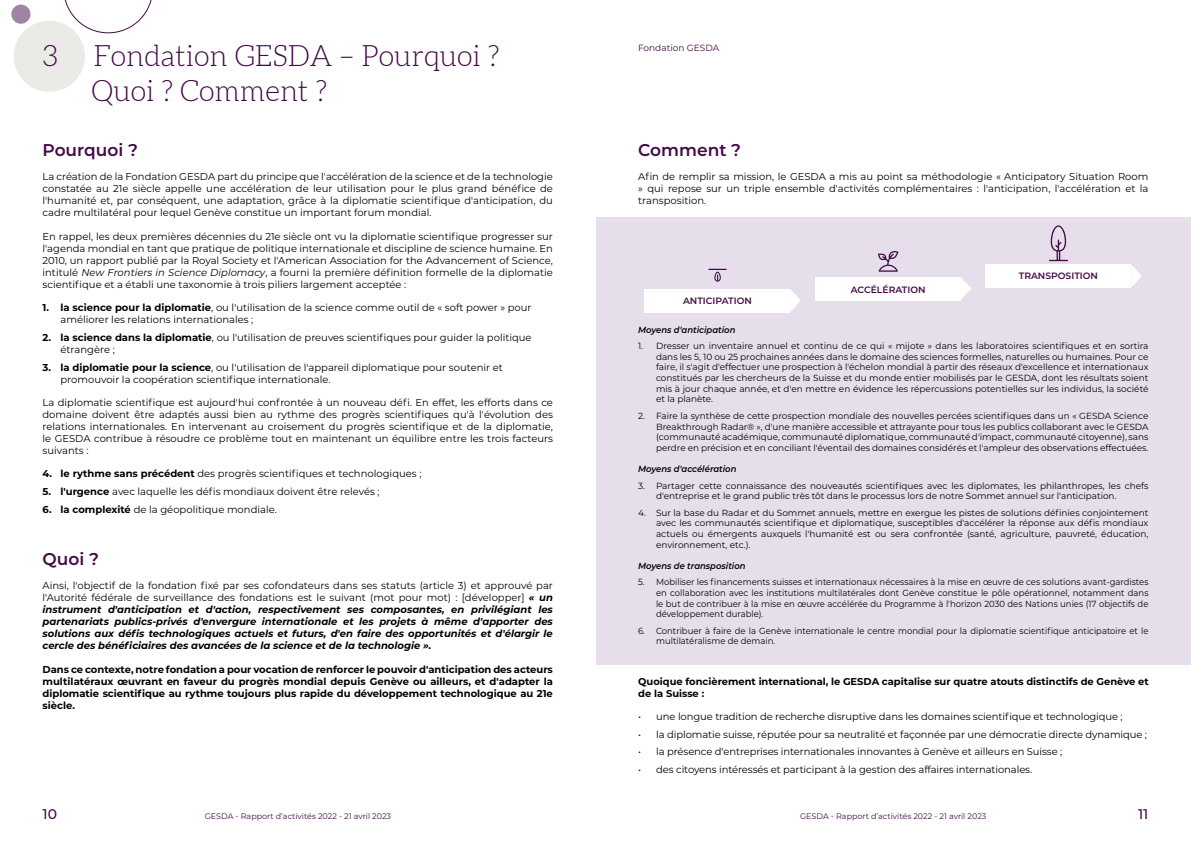
<style>
.page{position:relative;width:1191px;height:842px;background:#fff}
.page>*{position:absolute;margin:0;border:0;box-sizing:border-box;transform-origin:0 0}
.t1{font:300 29px/34.8px "Aleo";color:#440a47}
.t2{font:600 17px "Montserrat";color:#440a47}
.t3{font:500 14px "Montserrat";color:#440a47}
.t4{font:10px/12px "Montserrat";color:#000;text-align:justify}
.t5{font:italic 700 10px/12px "Montserrat";color:#000;text-align:justify}
.t6{font:700 10px/12px "Montserrat";color:#000;text-align:justify}
.t7{font:700 9.9px/11.9px "Montserrat";color:#000}
.t8{font:600 9.2px "Montserrat";color:#440a47}
.t9{font:9px "Montserrat";color:#440a47}
.t10{font:8.9px/10.7px "Montserrat";color:#000;text-align:justify}
.t11{font:8.9px/10.7px "Montserrat";color:#000;text-align:justify;scale:.95 1}
.t12{font:italic 600 8.9px "Montserrat";color:#000;scale:.95 1}
.t13{font:8px "Montserrat";color:#440a47}
.s1{font-size:23px}
.s2{font-style:italic}
.s3{font-weight:700}
.s4{font-weight:400;font-style:normal}
</style>
<div class="page">
<div style="left:596px;top:217px;width:595px;height:447px;background:#e6dfeb"></div>
<svg style="left:790px;top:289px;width:11px;height:23px"></svg>
<div style="left:644px;top:289px;width:146px;height:23px;background:#fff"></div>
<svg style="left:960px;top:277px;width:11px;height:23px"></svg>
<div style="left:815px;top:277px;width:145px;height:23px;background:#fff"></div>
<svg style="left:1131px;top:265px;width:11px;height:22px"></svg>
<div style="left:985px;top:264px;width:146px;height:24px;background:#fff"></div>
<svg style="left:878px;top:251px;width:20px;height:21px"></svg>
<svg style="left:1048px;top:225px;width:20px;height:36px"></svg>
<svg style="left:708px;top:269px;width:18px;height:13px"></svg>
<div style="left:11px;top:5px;width:19px;height:19px;background:#a184a3;border-radius:50%"></div>
<svg style="left:64px;top:0;width:88px;height:35px"></svg>
<div style="left:14px;top:21px;width:71px;height:71px;background:#eaebe7;border-radius:50%"></div>
<h1 class="t1" style="left:91px;top:40px;width:409px;text-indent:-49px"><span class="s1">3.</span> Fondation GESDA – Pourquoi ?<br>Quoi ? Comment ?</h1>
<h1 class="t1" style="left:43px;top:40px;width:17px">3</h1>
<h2 class="t2" style="left:43px;top:138px;width:97px">Pourquoi ?</h2>
<p class="t4" style="left:43px;top:170px;width:512px">La création de la Fondation GESDA part du principe que l'accélération de la science et de la technologie constatée au 21e siècle appelle une accélération de leur utilisation pour le plus grand bénéfice de l'humanité et, par conséquent, une adaptation, grâce à la diplomatie scientifique d'anticipation, du cadre multilatéral pour lequel Genève constitue un important forum mondial.</p>
<p class="t4" style="left:43px;top:230px;width:512px">En rappel, les deux premières décennies du 21e siècle ont vu la diplomatie scientifique progresser sur l'agenda mondial en tant que pratique de politique internationale et discipline de science humaine. En 2010, un rapport publié par la Royal Society et l'American Association for the Advancement of Science, intitulé <span class="s2">New Frontiers in Science Diplomacy</span>, a fourni la première définition formelle de la diplomatie scientifique et a établi une taxonomie à trois piliers largement acceptée :</p>
<p class="t4" style="left:61px;top:302px;width:472px;text-indent:-18px"><span class="s3">1. la science pour la diplomatie</span>, ou l'utilisation de la science comme outil de « soft power » pour améliorer les relations internationales ;</p>
<p class="t4" style="left:61px;top:331px;width:472px;text-indent:-18px"><span class="s3">2. la science dans la diplomatie</span>, ou l'utilisation de preuves scientifiques pour guider la politique étrangère ;</p>
<p class="t4" style="left:61px;top:361px;width:444px;text-indent:-18px"><span class="s3">3. la diplomatie pour la science</span>, ou l'utilisation de l'appareil diplomatique pour soutenir et promouvoir la coopération scientifique internationale.</p>
<p class="t4" style="left:43px;top:396px;width:512px">La diplomatie scientifique est aujourd'hui confrontée à un nouveau défi. En effet, les efforts dans ce domaine doivent être adaptés aussi bien au rythme des progrès scientifiques qu'à l'évolution des relations internationales. En intervenant au croisement du progrès scientifique et de la diplomatie, le GESDA contribue à résoudre ce problème tout en maintenant un équilibre entre les trois facteurs suivants :</p>
<p class="t4" style="left:43px;top:468px;width:380px"><span class="s3">4. le rythme sans précédent</span> des progrès scientifiques et technologiques ;</p>
<p class="t4" style="left:43px;top:485px;width:339px"><span class="s3">5. l'urgence</span> avec laquelle les défis mondiaux doivent être relevés ;</p>
<p class="t4" style="left:43px;top:503px;width:236px"><span class="s3">6. la complexité</span> de la géopolitique mondiale.</p>
<h2 class="t2" style="left:43px;top:547px;width:58px">Quoi ?</h2>
<p class="t5" style="left:43px;top:579px;width:512px"><span class="s4">Ainsi, l'objectif de la fondation fixé par ses cofondateurs dans ses statuts (article 3) et approuvé par l'Autorité fédérale de surveillance des fondations est le suivant (mot pour mot) : [développer]</span> « un instrument d'anticipation et d'action, respectivement ses composantes, en privilégiant les partenariats publics-privés d'envergure internationale et les projets à même d'apporter des solutions aux défis technologiques actuels et futurs, d'en faire des opportunités et d'élargir le cercle des bénéficiaires des avancées de la science et de la technologie ».</p>
<p class="t6" style="left:43px;top:663px;width:512px">Dans ce contexte, notre fondation a pour vocation de renforcer le pouvoir d'anticipation des acteurs multilatéraux œuvrant en faveur du progrès mondial depuis Genève ou ailleurs, et d'adapter la diplomatie scientifique au rythme toujours plus rapide du développement technologique au 21e siècle.</p>
<p class="t9" style="left:638px;top:42px;width:83px">Fondation GESDA</p>
<h2 class="t2" style="left:638px;top:138px;width:104px">Comment ?</h2>
<p class="t4" style="left:638px;top:170px;width:512px">Afin de remplir sa mission, le GESDA a mis au point sa méthodologie « Anticipatory Situation Room » qui repose sur un triple ensemble d'activités complémentaires : l'anticipation, l'accélération et la transposition.</p>
<p class="t8" style="left:683px;top:294px;width:70px">ANTICIPATION</p>
<p class="t8" style="left:850px;top:283px;width:76px">ACCÉLÉRATION</p>
<p class="t8" style="left:1018px;top:269px;width:81px">TRANSPOSITION</p>
<p class="t12" style="left:638px;top:323px;width:104px">Moyens d'anticipation</p>
<p class="t10" style="left:656px;top:340px;width:494px;text-indent:-18px">1. Dresser un inventaire annuel et continu de ce qui « mijote » dans les laboratoires scientifiques et en sortira dans les 5, 10 ou 25 prochaines années dans le domaine des sciences formelles, naturelles ou humaines. Pour ce faire, il s'agit d'effectuer une prospection à l'échelon mondial à partir des réseaux d'excellence et internationaux constitués par les chercheurs de la Suisse et du monde entier mobilisés par le GESDA, dont les résultats soient mis à jour chaque année, et d'en mettre en évidence les répercussions potentielles sur les individus, la société et la planète.</p>
<p class="t10" style="left:656px;top:410px;width:494px;text-indent:-18px">2. Faire la synthèse de cette prospection mondiale des nouvelles percées scientifiques dans un « GESDA Science Breakthrough Radar® », d'une manière accessible et attrayante pour tous les publics collaborant avec le GESDA (communauté académique, communauté diplomatique, communauté d'impact, communauté citoyenne), sans perdre en précision et en conciliant l'éventail des domaines considérés et l'ampleur des observations effectuées.</p>
<p class="t12" style="left:638px;top:463px;width:105px">Moyens d'accélération</p>
<p class="t10" style="left:656px;top:480px;width:494px;text-indent:-18px">3. Partager cette connaissance des nouveautés scientifiques avec les diplomates, les philanthropes, les chefs d'entreprise et le grand public très tôt dans le processus lors de notre Sommet annuel sur l'anticipation.</p>
<p class="t10" style="left:656px;top:507px;width:494px;text-indent:-18px">4. Sur la base du Radar et du Sommet annuels, mettre en exergue les pistes de solutions définies conjointement avec les communautés scientifique et diplomatique, susceptibles d'accélérer la réponse aux défis mondiaux actuels ou émergents auxquels l'humanité est ou sera confrontée (santé, agriculture, pauvreté, éducation, environnement, etc.).</p>
<p class="t12" style="left:638px;top:559px;width:115px">Moyens de transposition</p>
<p class="t11" style="left:656px;top:576px;width:520px;text-indent:-18px">5. Mobiliser les financements suisses et internationaux nécessaires à la mise en œuvre de ces solutions avant-gardistes en collaboration avec les institutions multilatérales dont Genève constitue le pôle opérationnel, notamment dans le but de contribuer à la mise en œuvre accélérée du Programme à l'horizon 2030 des Nations unies (17 objectifs de développement durable).</p>
<p class="t11" style="left:656px;top:625px;width:520px;text-indent:-18px">6. Contribuer à faire de la Genève internationale le centre mondial pour la diplomatie scientifique anticipatoire et le multilatéralisme de demain.</p>
<p class="t7" style="left:638px;top:675px;width:512px">Quoique foncièrement international, le GESDA capitalise sur quatre atouts distinctifs de Genève et de la Suisse :</p>
<p class="t4" style="left:638px;top:710px;width:486px"><span class="s2">•</span> une longue tradition de recherche disruptive dans les domaines scientifique et technologique ;</p>
<p class="t4" style="left:638px;top:728px;width:510px"><span class="s2">•</span> la diplomatie suisse, réputée pour sa neutralité et façonnée par une démocratie directe dynamique ;</p>
<p class="t4" style="left:638px;top:745px;width:425px"><span class="s2">•</span> la présence d'entreprises internationales innovantes à Genève et ailleurs en Suisse ;</p>
<p class="t4" style="left:638px;top:763px;width:395px"><span class="s2">•</span> des citoyens intéressés et participant à la gestion des affaires internationales.</p>
<h3 class="t3" style="left:43px;top:804px;width:16px">10</h3>
<p class="t13" style="left:205px;top:811px;width:188px">GESDA - Rapport d’activités 2022 - 21 avril 2023</p>
<p class="t13" style="left:800px;top:811px;width:188px">GESDA - Rapport d’activités 2022 - 21 avril 2023</p>
<h3 class="t3" style="left:1138px;top:804px;width:12px">11</h3>
</div>
